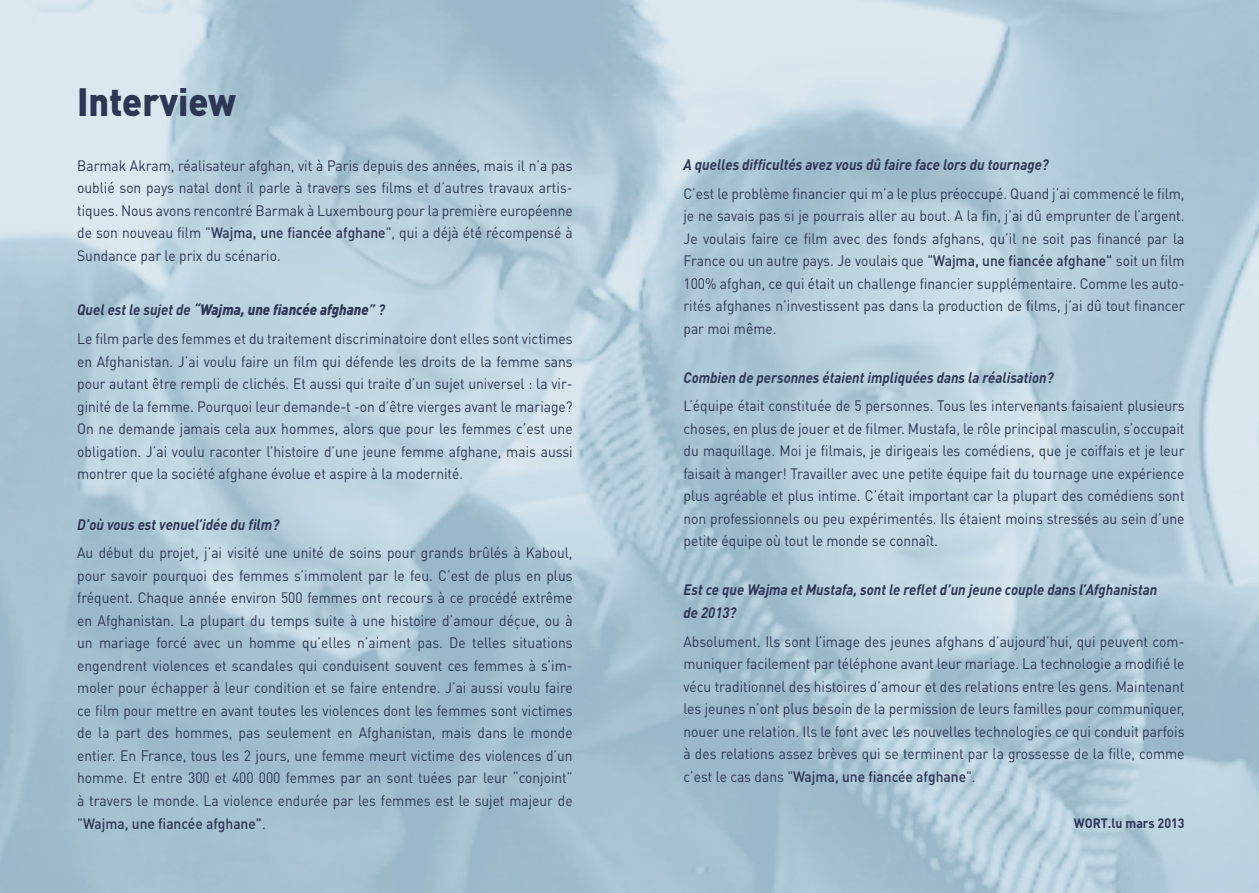
<style>
.page{position:relative;width:1259px;height:893px;background:#fff}
.page>*{position:absolute;margin:0;border:0;box-sizing:border-box;transform-origin:0 0}
.t1{font:900 39px "DIN Pro";color:#2c3753;scale:.92 1}
.t2{font:15px/22.5px "DIN Pro";color:#2c3753;text-align:justify;scale:.92 1}
.t3{font:italic 700 15px/22.5px "DIN";color:#2c3753;scale:.92 1}
.t4{font:italic 900 15px "DIN";color:#2c3753;scale:.92 1}
.t5{font:700 13.5px "DIN Pro";color:#2c3753;scale:.92 1}
.s1{font-weight:500}
.s2{font-weight:700}
</style>
<div class="page">
<h1 class="t1" style="left:77px;top:75px;width:174px">Interview</h1>
<p class="t2" style="left:77px;top:153px;width:540px">Barmak Akram, réalisateur afghan, vit à Paris depuis des années, mais il n’a pas oublié son pays natal dont il parle à travers ses films et d’autres travaux artis&shy;tiques. Nous avons rencontré Barmak à Luxembourg pour la première européenne de son nouveau film "<span class="s1">Wajma, une fiancée afghane</span>", qui a déjà été récompensé à Sundance par le prix du scénario.</p>
<p class="t4" style="left:77px;top:300px;width:336px"><span class="s2">Quel est le sujet de “</span>Wajma, une fiancée afghane<span class="s2">” ?</span></p>
<p class="t2" style="left:77px;top:327px;width:540px">Le film parle des femmes et du traitement discriminatoire dont elles sont victimes en Afghanistan. J’ai voulu faire un film qui défende les droits de la femme sans pour autant être rempli de clichés. Et aussi qui traite d’un sujet universel : la vir&shy;ginité de la femme. Pourquoi leur demande-t -on d’être vierges avant le mariage?<br>On ne demande jamais cela aux hommes, alors que pour les femmes c’est une obligation. J’ai voulu raconter l’histoire d’une jeune femme afghane, mais aussi montrer que la société afghane évolue et aspire à la modernité.</p>
<p class="t3" style="left:77px;top:512px;width:221px">D’où vous est venuel’idée du film?</p>
<p class="t2" style="left:77px;top:541px;width:540px">Au début du projet, j’ai visité une unité de soins pour grands brûlés à Kaboul, pour savoir pourquoi des femmes s’immolent par le feu. C’est de plus en plus fréquent. Chaque année environ 500 femmes ont recours à ce procédé extrême en Afghanistan. La plupart du temps suite à une histoire d’amour déçue, ou à un mariage forcé avec un homme qu’elles n’aiment pas. De telles situations engendrent violences et scandales qui conduisent souvent ces femmes à s’im&shy;moler pour échapper à leur condition et se faire entendre. J’ai aussi voulu faire ce film pour mettre en avant toutes les violences dont les femmes sont victimes de la part des hommes, pas seulement en Afghanistan, mais dans le monde entier. En France, tous les 2 jours, une femme meurt victime des violences d’un homme. Et entre 300 et 400 000 femmes par an sont tuées par leur “conjoint” à travers le monde. La violence endurée par les femmes est le sujet majeur de "<span class="s1">Wajma, une fiancée afghane"</span>.</p>
<p class="t3" style="left:683px;top:153px;width:398px">A quelles difficultés avez vous dû faire face lors du tournage?</p>
<p class="t2" style="left:683px;top:181px;width:546px">C’est le problème financier qui m’a le plus préoccupé. Quand j’ai commencé le film, je ne savais pas si je pourrais aller au bout. A la fin, j’ai dû emprunter de l’argent.<br>Je voulais faire ce film avec des fonds afghans, qu’il ne soit pas financé par la France ou un autre pays. Je voulais que "<span class="s1">Wajma, une fiancée afghane"</span> soit un film 100% afghan, ce qui était un challenge financier supplémentaire. Comme les auto&shy;rités afghanes n’investissent pas dans la production de films, j’ai dû tout financer par moi même.</p>
<p class="t3" style="left:683px;top:365px;width:404px">Combien de personnes étaient impliquées dans la réalisation?</p>
<p class="t2" style="left:683px;top:394px;width:546px">L’équipe était constituée de 5 personnes. Tous les intervenants faisaient plusieurs choses, en plus de jouer et de filmer. Mustafa, le rôle principal masculin, s’occupait du maquillage. Moi je filmais, je dirigeais les comédiens, que je coiffais et je leur faisait à manger! Travailler avec une petite équipe fait du tournage une expérience plus agréable et plus intime. C’était important car la plupart des comédiens sont non professionnels ou peu expérimentés. Ils étaient moins stressés au sein d’une petite équipe où tout le monde se connaît.</p>
<p class="t3" style="left:683px;top:578px;width:516px">Est ce que Wajma et Mustafa, sont le reflet d’un jeune couple dans l’Afghanistan de 2013?</p>
<p class="t2" style="left:683px;top:629px;width:546px">Absolument. Ils sont l’image des jeunes afghans d’aujourd’hui, qui peuvent com&shy;muniquer facilement par téléphone avant leur mariage. La technologie a modifié le vécu traditionnel des histoires d’amour et des relations entre les gens. Maintenant les jeunes n’ont plus besoin de la permission de leurs familles pour communiquer, nouer une relation. Ils le font avec les nouvelles technologies ce qui conduit parfois à des relations assez brèves qui se terminent par la grossesse de la fille, comme c’est le cas dans "<span class="s1">Wajma, une fiancée afghane</span>".</p>
<p class="t5" style="left:1073px;top:814px;width:122px">WORT.lu mars 2013</p>
</div>
